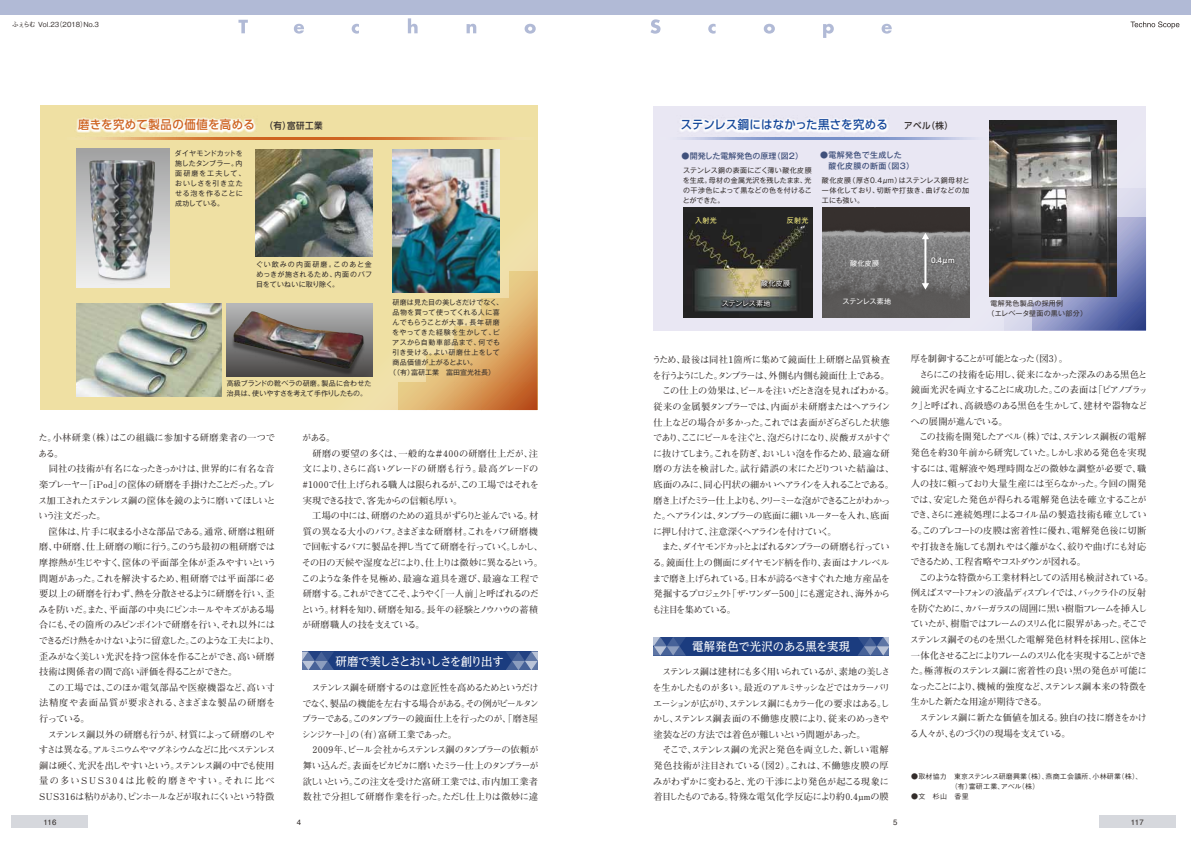
<style>
.page{position:relative;width:1191px;height:842px;background:#fff}
.page>*{position:absolute;margin:0;border:0;box-sizing:border-box;transform-origin:0 0}
.t1{font:500 12px "UD Shin Go Pro";letter-spacing:.015em;color:#17499b;scale:.95 1}
.t2{font:500 12px "UD Reimin Pro";letter-spacing:-.115em;color:#fff;scale:.95 1}
.t3{font:500 12px "UD Shin Go Pro";letter-spacing:.035em;color:#ce6320;scale:.95 1}
.t4{font:500 12px "UD Reimin Pro";letter-spacing:-.015em;color:#fff;scale:.95 1}
.t5{font:700 9.2px/15.6px "Futo Min A101 Pro";letter-spacing:-.07em;color:#332d2b}
.t6{font:700 9.2px/15.6px "Futo Min A101 Pro";letter-spacing:-.04em;color:#332d2b}
.t7{font:700 9.2px/15.6px "Futo Min A101 Pro";letter-spacing:-.05em;color:#332d2b}
.t8{font:500 9px "UD Shin Go Pro";letter-spacing:.05em;color:#332d2b;scale:.95 1}
.t9{font:500 8px/11.2px "Gothic MB101 Pro";letter-spacing:.04em;color:#3f507b}
.t10{font:500 8px "Gothic MB101 Pro";letter-spacing:.015em;color:#3f507b}
.t11{font:7.8px "Helvetica";letter-spacing:-.005em;color:#332d2b}
.t12{font:7px/10px "Gothic MB101 Pr 5";letter-spacing:.035em;color:#332d2b;text-align:justify}
.t13{font:500 7px/10px "Gothic BBB Pro";letter-spacing:.015em;color:#332d2b}
.t14{font:7px/10px "Gothic MB101 Pr 5";color:#332d2b}
.t15{font:7px "Gothic MB101 Pr 5";letter-spacing:.065em;color:#332d2b}
.t16{font:7px "Gothic MB101 Pr 5";letter-spacing:.06em;color:#332d2b}
.t17{font:7px "Gothic MB101 Pr 5";letter-spacing:.055em;color:#332d2b}
.t18{font:7px "Gothic MB101 Pr 5";letter-spacing:-.01em;color:#fff}
.t19{font:7px "Gothic MB101 Pr 5";letter-spacing:.015em;color:#fff}
.t20{font:7px "Gothic MB101 Pr 5";letter-spacing:.045em;color:#fff683}
.t21{font:500 7px "UD Shin Go Pro";color:#fff}
</style>
<div class="page">
<div style="left:40px;top:106px;width:497px;height:304px;background:#efe0a3"></div>
<div style="left:653px;top:106px;width:493px;height:224px;background:#e9e7f3"></div>
<svg style="left:930px;top:120px;width:216px;height:198px"></svg>
<svg style="left:1004px;top:189px;width:142px;height:141px;background:#8d95c0"></svg>
<div style="left:0;top:0;width:1191px;height:14px;background:#b1bad6"></div>
<svg style="left:238px;top:20px;width:10px;height:13px"></svg>
<svg style="left:294px;top:24px;width:10px;height:10px"></svg>
<svg style="left:352px;top:24px;width:7px;height:10px"></svg>
<svg style="left:408px;top:18px;width:9px;height:15px"></svg>
<svg style="left:466px;top:24px;width:10px;height:9px"></svg>
<svg style="left:524px;top:24px;width:12px;height:10px"></svg>
<svg style="left:650px;top:19px;width:10px;height:15px"></svg>
<svg style="left:708px;top:24px;width:7px;height:10px"></svg>
<svg style="left:763px;top:24px;width:12px;height:10px"></svg>
<svg style="left:823px;top:24px;width:11px;height:14px"></svg>
<svg style="left:881px;top:24px;width:10px;height:10px"></svg>
<svg style="left:1130px;top:21px;width:49px;height:8px"></svg>
<img style="left:77px;top:304px;width:120px;height:92px">
<img style="left:256px;top:175px;width:116px;height:81px">
<div style="left:302px;top:651px;width:235px;height:19px;background:#1b3c7f"></div>
<svg style="left:506px;top:651px;width:32px;height:19px"></svg>
<svg style="left:302px;top:651px;width:32px;height:19px"></svg>
<div style="left:654px;top:637px;width:235px;height:18px;background:#1b3c7f"></div>
<svg style="left:857px;top:637px;width:32px;height:19px"></svg>
<svg style="left:653px;top:637px;width:33px;height:19px"></svg>
<img style="left:683px;top:208px;width:129px;height:109px">
<img style="left:822px;top:208px;width:147px;height:109px">
<svg style="left:921px;top:233px;width:8px;height:6px"></svg>
<svg style="left:921px;top:283px;width:8px;height:7px"></svg>
<hr style="left:924px;top:238px;width:2px;height:46px;background:#fff">
<img style="left:928px;top:255px;width:29px;height:14px">
<img style="left:925px;top:120px;width:108px;height:55px">
<img style="left:680px;top:118px;width:245px;height:22px">
<img style="left:293px;top:105px;width:245px;height:70px">
<img style="left:40px;top:105px;width:253px;height:84px">
<img style="left:197px;top:303px;width:129px;height:94px">
<img style="left:233px;top:311px;width:93px;height:58px">
<svg style="left:326px;top:199px;width:174px;height:178px"></svg>
<svg style="left:398px;top:271px;width:139px;height:139px"></svg>
<img style="left:392px;top:149px;width:107px;height:144px">
<svg style="left:76px;top:149px;width:93px;height:84px;background:#b4b4b5"></svg>
<img style="left:76px;top:233px;width:105px;height:83px">
<img style="left:89px;top:160px;width:66px;height:119px">
<img style="left:989px;top:121px;width:127px;height:175px">
<img style="left:724px;top:243px;width:103px;height:75px">
<img style="left:684px;top:263px;width:124px;height:68px">
<div style="left:12px;top:815px;width:76px;height:13px;background:#d6d8dd"></div>
<div style="left:1099px;top:815px;width:76px;height:13px;background:#d6d8dd"></div>
<p class="t13" style="left:12px;top:19px;width:88px">ふぇらむ Vol.23（2018）No.3</p>
<h1 class="t3" style="left:78px;top:115px;width:187px">磨きを究めて製品の価値を高める</h1>
<h1 class="t1" style="left:681px;top:115px;width:219px">ステンレス鋼にはなかった黒さを究める</h1>
<p class="t12" style="left:175px;top:147px;width:72px;text-align:left">ダイヤモンドカットを施したタンブラー。内面研磨を工夫して、おいしさを引き立たせる泡を作ることに成功している。</p>
<p class="t8" style="left:265px;top:119px;width:62px">（有）富研工業</p>
<p class="t8" style="left:904px;top:118px;width:53px">アベル（株）</p>
<p class="t9" style="left:820px;top:148px;width:96px">●電解発色で生成した<br>　酸化皮膜の断面（図3）</p>
<p class="t12" style="left:822px;top:174px;width:149px">酸化皮膜（厚さ0.4μm）はステンレス鋼母材と一体化しており、切断や打抜き、曲げなどの加工にも強い。</p>
<p class="t10" style="left:681px;top:149px;width:123px">●開発した電解発色の原理（図2）</p>
<p class="t12" style="left:682px;top:165px;width:131px">ステンレス鋼の表面にごく薄い酸化皮膜を生成。母材の金属光沢を残したまま、光の干渉色によって黒などの色を付けることができた。</p>
<p class="t12" style="left:256px;top:259px;width:118px">ぐい飲みの内面研磨。このあと金めっきが施されるため、内面のバフ目をていねいに取り除く。</p>
<p class="t14" style="left:227px;top:378px;width:146px">高級ブランドの靴ベラの研磨。製品に合わせた治具は、使いやすさを考えて手作りしたもの。</p>
<p class="t14" style="left:392px;top:296px;width:112px">研磨は見た目の美しさだけでなく、</p>
<p class="t12" style="left:392px;top:306px;width:109px">品物を買って使ってくれる人に喜</p>
<p class="t15" style="left:392px;top:316px;width:109px">んでもらうことが大事。長年研磨</p>
<p class="t16" style="left:392px;top:326px;width:109px">をやってきた経験を生かして、ピ</p>
<p class="t12" style="left:392px;top:336px;width:109px">アスから自動車部品まで、何でも</p>
<p class="t17" style="left:392px;top:346px;width:109px">引き受ける。よい研磨仕上をして</p>
<p class="t12" style="left:392px;top:356px;width:86px">商品価値が上がるとよい。</p>
<p class="t14" style="left:389px;top:366px;width:107px">（（有）富研工業　富田宣光社長）</p>
<p class="t6" style="left:38px;top:429px;width:243px">た。小林研業（株）はこの組織に参加する研磨業者の一つである。<br>　同社の技術が有名になったきっかけは、世界的に有名な音楽プレーヤー「iPod」の筐体の研磨を手掛けたことだった。プレス加工されたステンレス鋼の筐体を鏡のように磨いてほしいという注文だった。<br>　筐体は、片手に収まる小さな部品である。通常、研磨は粗研磨、中研磨、仕上研磨の順に行う。このうち最初の粗研磨では摩擦熱が生じやすく、筐体の平面部全体が歪みやすいという問題があった。これを解決するため、粗研磨では平面部に必要以上の研磨を行わず、熱を分散させるように研磨を行い、歪みを防いだ。また、平面部の中央にピンホールやキズがある場合にも、その箇所のみピンポイントで研磨を行い、それ以外にはできるだけ熱をかけないように留意した。このような工夫により、歪みがなく美しい光沢を持つ筐体を作ることができ、高い研磨技術は関係者の間で高い評価を得ることができた。<br>　この工場では、このほか電気部品や医療機器など、高い寸法精度や表面品質が要求される、さまざまな製品の研磨を行っている。<br>　ステンレス鋼以外の研磨も行うが、材質によって研磨のしやすさは異なる。アルミニウムやマグネシウムなどに比べステンレス鋼は硬く、光沢を出しやすいという。ステンレス鋼の中でも使用量の多いSUS304は比較的磨きやすい。それに比べ<br>SUS3 16は粘りがあり、ピンホールなどが取れにくいという特徴</p>
<p class="t7" style="left:301px;top:429px;width:243px">がある。<br>　研磨の要望の多くは、一般的な＃400の研磨仕上だが、注文により、さらに高いグレードの研磨も行う。最高グレードの#1000で仕上げられる職人は限られるが、この工場ではそれを実現できる技で、客先からの信頼も厚い。<br>　工場の中には、研磨のための道具がずらりと並んでいる。材質の異なる大小のバフ。さまざまな研磨材。これをバフ研磨機で回転するバフに製品を押し当てて研磨を行っていく。しかし、その日の天候や湿度などにより、仕上りは微妙に異なるという。このような条件を見極め、最適な道具を選び、最適な工程で研磨する。これができてこそ、ようやく「一人前」と呼ばれるのだという。材料を知り、研磨を知る。長年の経験とノウハウの蓄積が研磨職人の技を支えている。</p>
<h1 class="t2" style="left:335px;top:651px;width:179px">研磨で美しさとおいしさを創り出す</h1>
<p class="t5" style="left:302px;top:678px;width:239px">　ステンレス鋼を研磨するのは意匠性を高めるためというだけでなく、製品の機能を左右する場合がある。その例がビールタンブラーである。このタンブラーの鏡面仕上を行ったのが、「磨き屋シンジケート」の（有）富研工業であった。<br>　2009年、ビール会社からステンレス鋼のタンブラーの依頼が舞い込んだ。表面をピカピカに磨いたミラー仕上のタンブラーが欲しいという。この注文を受けた富研工業では、市内加工業者数社で分担して研磨作業を行った。ただし仕上りは微妙に違</p>
<p class="t20" style="left:695px;top:214px;width:23px">入射光</p>
<p class="t20" style="left:787px;top:214px;width:23px">反射光</p>
<p class="t19" style="left:761px;top:278px;width:30px">酸化皮膜</p>
<p class="t18" style="left:722px;top:298px;width:50px">ステンレス素地</p>
<p class="t19" style="left:850px;top:258px;width:30px">酸化皮膜</p>
<p class="t21" style="left:931px;top:254px;width:25px">0.4μm</p>
<p class="t18" style="left:842px;top:295px;width:50px">ステンレス素地</p>
<p class="t12" style="left:987px;top:298px;width:101px;text-indent:3px">電解発色製品の採用例<br>（エレベータ壁面の黒い部分）</p>
<p class="t5" style="left:652px;top:351px;width:244px">うため、最後は同社1箇所に集めて鏡面仕上研磨と品質検査を行うようにした。タンブラーは、外側も内側も鏡面仕上である。　この仕上の効果は、ビールを注いだとき泡を見ればわかる。従来の金属製タンブラーでは、内面が未研磨またはヘアライン仕上などの場合が多かった。これでは表面がざらざらした状態であり、ここにビールを注ぐと、泡だらけになり、炭酸ガスがすぐに抜けてしまう。これを防ぎ、おいしい泡を作るため、最適な研磨の方法を検討した。試行錯誤の末にたどりついた結論は、底面のみに、同心円状の細かいヘアラインを入れることである。磨き上げたミラー仕上よりも、クリーミーな泡ができることがわかった。ヘアラインは、タンブラーの底面に細いルーターを入れ、底面に押し付けて、注意深くヘアラインを付けていく。<br>　また、ダイヤモンドカットとよばれるタンブラーの研磨も行っている。鏡面仕上の側面にダイヤモンド柄を作り、表面はナノレベルまで磨き上げられている。日本が誇るべきすぐれた地方産品を発掘するプロジェクト「ザ・ワンダー500」にも選定され、海外からも注目を集めている。</p>
<h1 class="t4" style="left:692px;top:637px;width:168px">電解発色で光沢のある黒を実現</h1>
<p class="t5" style="left:652px;top:663px;width:240px">　ステンレス鋼は建材にも多く用いられているが、素地の美しさを生かしたものが多い。最近のアルミサッシなどではカラーバリエーションが広がり、ステンレス鋼にもカラー化の要求はある。しかし、ステンレス鋼表面の不働態皮膜により、従来のめっきや塗装などの方法では着色が難しいという問題があった。<br>　そこで、ステンレス鋼の光沢と発色を両立した、新しい電解発色技術が注目されている（図2）。これは、不働態皮膜の厚みがわずかに変わると、光の干渉により発色が起こる現象に着目したものである。特殊な電気化学反応により約0.4µmの膜</p>
<p class="t5" style="left:909px;top:350px;width:245px">厚を制御することが可能となった（図3）。<br>　さらにこの技術を応用し、従来になかった深みのある黒色と鏡面光沢を両立することに成功した。この表面は「ピアノブラック」と呼ばれ、高級感のある黒色を生かして、建材や器物などへの展開が進んでいる。<br>　この技術を開発したアベル（株）では、ステンレス鋼板の電解発色を約30年前から研究していた。しかし求める発色を実現するには、電解液や処理時間などの微妙な調整が必要で、職人の技に頼っており大量生産には至らなかった。今回の開発では、安定した発色が得られる電解発色法を確立することができ、さらに連続処理によるコイル品の製造技術も確立している。このプレコートの皮膜は密着性に優れ、電解発色後に切断や打抜きを施しても割れやはく離がなく、絞りや曲げにも対応できるため、工程省略やコストダウンが図れる。<br>　このような特徴から工業材料としての活用も検討されている。例えばスマートフォンの液晶ディスプレイでは、バックライトの反射を防ぐために、カバーガラスの周囲に黒い樹脂フレームを挿入していたが、樹脂ではフレームのスリム化に限界があった。そこでステンレス鋼そのものを黒くした電解発色材料を採用し、筐体と一体化させることによりフレームのスリム化を実現することができた。極薄板のステンレス鋼に密着性の良い黒の発色が可能になったことにより、機械的強度など、ステンレス鋼本来の特徴を生かした新たな用途が期待できる。<br>　ステンレス鋼に新たな価値を加える。独自の技に磨きをかける人々が、ものづくりの現場を支えている。</p>
<p class="t13" style="left:911px;top:770px;width:233px">●取材協力　東京ステンレス研磨興業（株）、燕商工会議所、小林研業（株）、　　　　　　（有）富研工業、アベル（株）</p>
<p class="t13" style="left:911px;top:790px;width:59px">●文　杉山　香里</p>
<p class="t11" style="left:44px;top:816px;width:14px">116</p>
<p class="t11" style="left:297px;top:816px;width:6px">4</p>
<p class="t11" style="left:893px;top:816px;width:6px">5</p>
<p class="t11" style="left:1131px;top:816px;width:14px">117</p>
</div>
